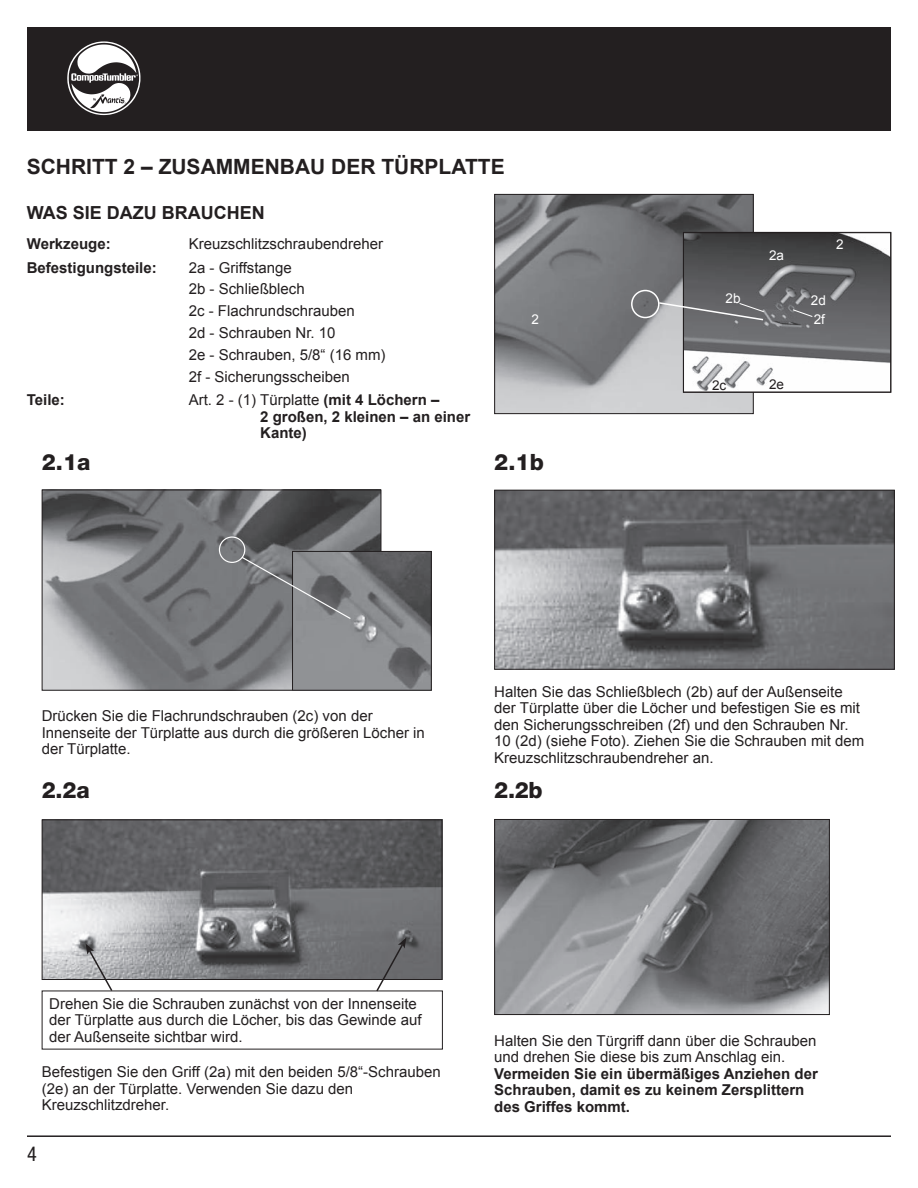
<style>
.page{position:relative;width:918px;height:1188px;background:#fff}
.page>*{position:absolute;margin:0;border:0;box-sizing:border-box;transform-origin:0 0}
.t1{font:800 22.5px "Helvetica Neue";letter-spacing:-.005em;color:#231f20}
.t2{font:700 21px "Arial";color:#231f20}
.t3{font:condensed 20.25px "Helvetica Neue";color:#231f20}
.t4{font:700 18px "Arial";color:#231f20}
.t5{font:15px/16.5px "Arial";color:#231f20}
.t6{font:700 15px/16.5px "Arial";color:#231f20}
.t7{font:13.5px/18.8px "Arial";color:#fff}
.t8{font:13.5px "Arial";color:#231f20}
.s1{font-weight:400}
</style>
<div class="page">
<div style="left:27px;top:27px;width:864px;height:103px;background:#231f20"></div>
<hr style="left:27px;top:1135px;width:864px;height:2px;background:#231f20">
<svg style="left:67px;top:41px;width:73px;height:74px"></svg>
<img style="left:44px;top:492px;width:335px;height:197px">
<div style="left:42px;top:490px;width:339px;height:201px;border:1px solid #231f20"></div>
<img style="left:294px;top:553px;width:136px;height:136px">
<div style="left:292px;top:551px;width:140px;height:140px;border:1px solid #231f20"></div>
<div style="left:219px;top:536px;width:26px;height:27px;border:1px solid #fff;border-radius:50%"></div>
<svg style="left:240px;top:556px;width:112px;height:64px;background:#7d7f82"></svg>
<img style="left:496px;top:492px;width:397px;height:176px">
<div style="left:494px;top:490px;width:401px;height:180px;border:1px solid #231f20"></div>
<img style="left:44px;top:821px;width:396px;height:116px">
<img style="left:496px;top:821px;width:332px;height:192px">
<div style="left:494px;top:819px;width:336px;height:196px;border:1px solid #231f20"></div>
<img style="left:496px;top:196px;width:256px;height:216px">
<div style="left:494px;top:194px;width:260px;height:220px;border:1px solid #231f20"></div>
<img style="left:685px;top:234px;width:204px;height:156px">
<div style="left:683px;top:232px;width:208px;height:160px;border:1px solid #231f20"></div>
<svg style="left:792px;top:308px;width:22px;height:10px"></svg>
<div style="left:631px;top:290px;width:29px;height:28px;border:2px solid #fff;border-radius:50%"></div>
<svg style="left:658px;top:301px;width:107px;height:20px;background:#87878a"></svg>
<svg style="left:41px;top:937px;width:402px;height:113px"></svg>
<h2 class="t2" style="left:27px;top:153px;width:479px">SCHRITT 2 – ZUSAMMENBAU DER TÜRPLATTE</h2>
<p class="t4" style="left:27px;top:201px;width:239px">WAS SIE DAZU BRAUCHEN</p>
<p class="t6" style="left:27px;top:236px;width:85px">Werkzeuge:</p>
<p class="t5" style="left:189px;top:236px;width:196px">Kreuzschlitzschraubendreher</p>
<p class="t6" style="left:27px;top:260px;width:132px">Befestigungsteile:</p>
<p class="t5" style="left:189px;top:257px;width:198px;line-height:21.9px">2a - Griffstange<br>2b - Schließblech<br>2c - Flachrundschrauben<br>2d - Schrauben Nr. 10<br>2e - Schrauben, 5/8“ (16 mm)<br>2f - Sicherungsscheiben</p>
<p class="t6" style="left:27px;top:392px;width:40px">Teile:</p>
<p class="t6" style="left:260px;top:392px;width:212px;text-indent:-71px"><span class="s1">Art. 2 - (1) Türplatte</span> (mit 4 Löchern –<br>2 großen, 2 kleinen – an einer<br>Kante)</p>
<p class="t7" style="left:531px;top:310px;width:9px">2</p>
<h1 class="t1" style="left:42px;top:449px;width:50px">2.1a</h1>
<h1 class="t1" style="left:494px;top:449px;width:51px">2.1b</h1>
<p class="t7" style="left:769px;top:246px;width:17px">2a</p>
<p class="t7" style="left:836px;top:235px;width:9px">2</p>
<p class="t7" style="left:726px;top:289px;width:17px">2b</p>
<p class="t7" style="left:811px;top:291px;width:17px">2d<br>2f</p>
<p class="t8" style="left:712px;top:377px;width:16px">2c</p>
<p class="t8" style="left:769px;top:375px;width:17px">2e</p>
<p class="t5" style="left:42px;top:708px;width:385px">Drücken Sie die Flachrundschrauben (2c) von der<br>Innenseite der Türplatte aus durch die größeren Löcher in der Türplatte.</p>
<p class="t5" style="left:494px;top:683px;width:372px">Halten Sie das Schließblech (2b) auf der Außenseite der Türplatte über die Löcher und befestigen Sie es mit den Sicherungsschreiben (2f) und den Schrauben Nr.<br>10 (2d) (siehe Foto). Ziehen Sie die Schrauben mit dem Kreuzschlitzschraubendreher an.</p>
<h1 class="t1" style="left:42px;top:777px;width:49px">2.2a</h1>
<h1 class="t1" style="left:494px;top:777px;width:50px">2.2b</h1>
<p class="t5" style="left:49px;top:996px;width:374px">Drehen Sie die Schrauben zunächst von der Innenseite der Türplatte aus durch die Löcher, bis das Gewinde auf der Außenseite sichtbar wird.</p>
<p class="t5" style="left:42px;top:1064px;width:401px">Befestigen Sie den Griff (2a) mit den beiden 5/8“-Schrauben (2e) an der Türplatte. Verwenden Sie dazu den<br>Kreuzschlitzdreher.</p>
<h3 class="t3" style="left:27px;top:1142px;width:11px">4</h3>
<p class="t5" style="left:494px;top:1032px;width:324px">Halten Sie den Türgriff dann über die Schrauben und drehen Sie diese bis zum Anschlag ein.</p>
<p class="t6" style="left:494px;top:1066px;width:325px">Vermeiden Sie ein übermäßiges Anziehen der<br>Schrauben, damit es zu keinem Zersplittern des Griffes kommt.</p>
</div>
